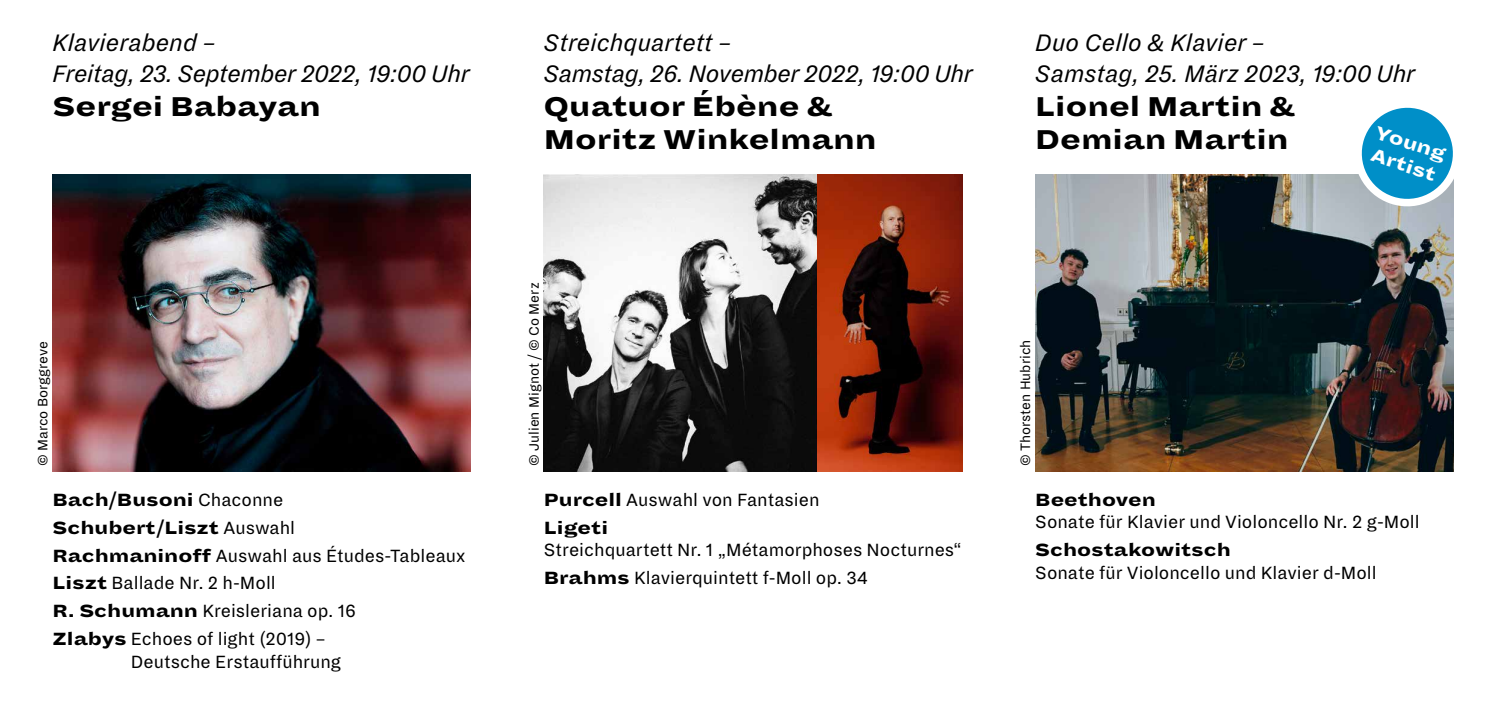
<style>
.page{position:relative;width:1489px;height:709px;background:#fff}
.page>*{position:absolute;margin:0;border:0;box-sizing:border-box;transform-origin:0 0}
.t1{font:900 30px/33.5px "Dia";color:#000}
.t2{font:italic 26.25px/31.2px "Dia";letter-spacing:-.01em;color:#000}
.t3{font:900 20.25px/22.8px "Dia";color:#fff}
.t4{font:19.5px/27.8px "Dia";color:#000}
.t5{font:900 19.5px "Dia";color:#000}
.t6{font:15px "Dia";color:#000}
.s1{font-weight:900}
</style>
<div class="page">
<img style="left:53px;top:175px;width:418px;height:296px">
<img style="left:544px;top:175px;width:273px;height:296px">
<img style="left:1035px;top:175px;width:418px;height:296px">
<img style="left:817px;top:175px;width:145px;height:296px">
<svg style="left:1342px;top:107px;width:112px;height:103px"></svg>
<h2 class="t2" style="left:53px;top:27px;width:418px">Klavierabend –<br>Freitag, 23. September 2022, 19:00 Uhr</h2>
<h1 class="t1" style="left:53px;top:90px;width:270px">Sergei Babayan</h1>
<p class="t6" style="left:34px;top:466px;width:127px;rotate:-90deg">© Marco Borggreve</p>
<p class="t4" style="left:53px;top:486px;width:414px"><span class="s1">Bach/Busoni</span> Chaconne<br><span class="s1">Schubert/Liszt</span> Auswahl<br><span class="s1">Rachmaninoff</span> Auswahl aus Études-Tableaux<br><span class="s1">Liszt</span> Ballade Nr. 2 h-Moll<br><span class="s1">R. Schumann</span> Kreisleriana op. 16<br><span class="s1">Zlabys</span> Echoes of light (2019) –</p>
<p class="t4" style="left:131px;top:647px;width:212px">Deutsche Erstaufführung</p>
<h2 class="t2" style="left:544px;top:27px;width:430px">Streichquartett –<br>Samstag, 26. November 2022, 19:00 Uhr</h2>
<h1 class="t1" style="left:544px;top:90px;width:334px">Quatuor Ébène &amp;<br>Moritz Winkelmann</h1>
<p class="t6" style="left:526px;top:466px;width:185px;rotate:-90deg">© Julien Mignot / © Co Merz</p>
<p class="t4" style="left:544px;top:486px;width:277px"><span class="s1">Purcell</span> Auswahl von Fantasien<br><span class="s1">Ligeti</span></p>
<p class="t4" style="left:544px;top:536px;width:420px">Streichquartett Nr. 1 „Métamorphoses Nocturnes“<br><span class="s1">Brahms</span> Klavierquintett f-Moll op. 34</p>
<h2 class="t2" style="left:1035px;top:27px;width:381px">Duo Cello &amp; Klavier –<br>Samstag, 25. März 2023, 19:00 Uhr</h2>
<h1 class="t1" style="left:1035px;top:90px;width:262px">Lionel Martin &amp;<br>Demian Martin</h1>
<p class="t3" style="left:1379px;top:121px;width:75px;rotate:18deg">Young<br>Artist</p>
<p class="t6" style="left:1017px;top:466px;width:128px;rotate:-90deg">© Thorsten Hubrich</p>
<p class="t5" style="left:1035px;top:487px;width:122px">Beethoven</p>
<p class="t4" style="left:1035px;top:508px;width:386px">Sonate für Klavier und Violoncello Nr. 2 g-Moll</p>
<p class="t5" style="left:1035px;top:538px;width:197px">Schostakowitsch</p>
<p class="t4" style="left:1035px;top:559px;width:343px">Sonate für Violoncello und Klavier d-Moll</p>
</div>
